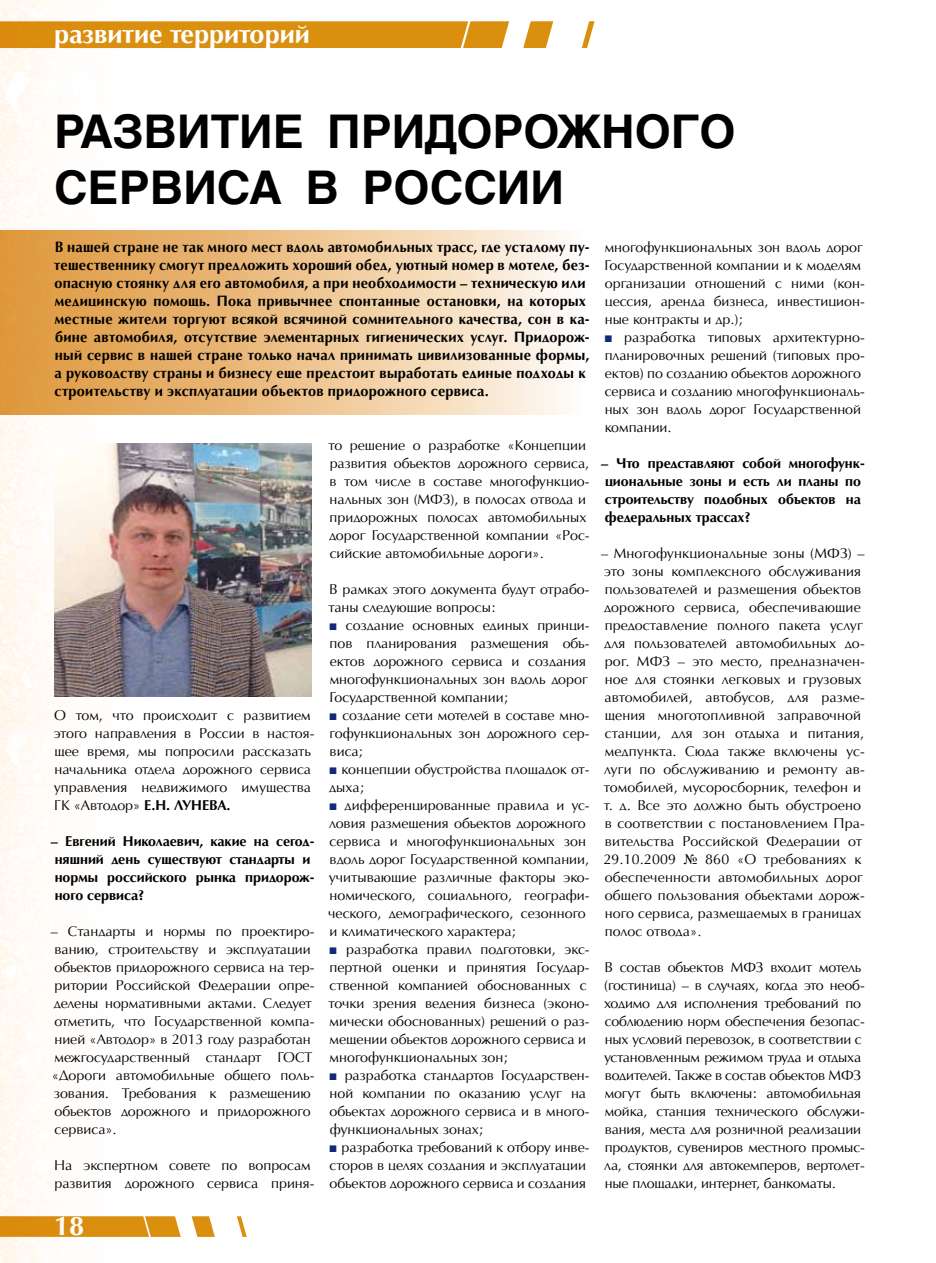
<style>
.page{position:relative;width:936px;height:1263px;background:#fff}
.page>*{position:absolute;margin:0;border:0;box-sizing:border-box;transform-origin:0 0}
.t1{font:700 46.5px/55.8px "AG Helvetica";color:#000}
.t2{font:700 27px "AG Opus High Resolution";color:#fff}
.t3{font:700 15px/18px "AG Opus High Resolution";letter-spacing:.02em;color:#000}
.t4{font:14.25px/18px "AG Opus High Resolution";color:#000}
.t5{font:700 14.25px/18px "AG Opus High Resolution";color:#000}
.s1{font-weight:700}
.s2{font-family:"Arial";color:#13287a}
.s3{font-family:"Times New Roman"}
</style>
<div class="page">
<img style="left:0;top:0;width:140px;height:1263px">
<svg style="left:0;top:21px;width:594px;height:27px;background:#de9b2a"></svg>
<svg style="left:0;top:1216px;width:247px;height:21px"></svg>
<div style="left:0;top:231px;width:586px;height:183px;background:linear-gradient(to right,#dd9232,#fef8f1)"></div>
<img style="left:54px;top:443px;width:257px;height:254px">
<h2 class="t2" style="left:54px;top:18px;width:257px">развитие территорий</h2>
<h1 class="t1" style="left:54px;top:104px;width:683px">Развитие придорожного сервиса в России</h1>
<p class="t3" style="left:54px;top:238px;width:537px">В нашей стране не так много мест вдоль автомобильных трасс, где усталому пу&shy;тешественнику смогут предложить хороший обед, уютный номер в мотеле, без&shy;опасную стоянку для его автомобиля, а при необходимости – техническую или медицинскую помощь. Пока привычнее спонтанные остановки, на которых местные жители торгуют всякой всячиной сомнительного качества, сон в ка&shy;бине автомобиля, отсутствие элементарных гигиенических услуг. Придорож&shy;ный сервис в нашей стране только начал принимать цивилизованные формы, а руководству страны и бизнесу еще предстоит выработать единые подходы к строительству и эксплуатации объектов придорожного сервиса.</p>
<p class="t4" style="left:54px;top:706px;width:262px">О том, что происходит с развитием этого направления в России в настоя&shy;щее время, мы попросили рассказать начальника отдела дорожного сервиса управления недвижимого имущества ГК «Автодор» <span class="s1">Е.Н. Лунева.</span></p>
<p class="t5" style="left:51px;top:832px;width:265px">– Евгений Николаевич, какие на сегод&shy;няшний день существуют стандарты и нормы российского рынка придорож&shy;ного сервиса?</p>
<p class="t4" style="left:51px;top:922px;width:265px">– Стандарты и нормы по проектиро&shy;ванию, строительству и эксплуатации объектов придорожного сервиса на тер&shy;ритории Российской Федерации опре&shy;делены нормативными актами. Следует отметить, что Государственной компа&shy;нией «Автодор» в 2013 году разработан межгосударственный стандарт ГОСТ «Дороги автомобильные общего поль&shy;зования. Требования к размещению объектов дорожного и придорожного сервиса».</p>
<p class="t4" style="left:54px;top:1156px;width:262px">На экспертном совете по вопросам развития дорожного сервиса приня-</p>
<h2 class="t2" style="left:54px;top:1210px;width:32px">18</h2>
<p class="t4" style="left:328px;top:436px;width:262px">то решение о разработке «Концепции развития объектов дорожного сервиса, в том числе в составе многофункцио&shy;нальных зон (МФЗ), в полосах отвода и придорожных полосах автомобильных дорог Государственной компании «Рос&shy;сийские автомобильные дороги».</p>
<p class="t4" style="left:328px;top:580px;width:262px">В рамках этого документа будут отрабо&shy;таны следующие вопросы:</p>
<p class="t4" style="left:329px;top:616px;width:262px"><span class="s2">■</span> создание основных единых принци&shy;пов планирования размещения объ&shy;ектов дорожного сервиса и создания многофункциональных зон вдоль дорог Государственной компании;</p>
<p class="t4" style="left:329px;top:706px;width:262px;text-align:justify"><span class="s2">■</span> создание сети мотелей в составе мно&shy;гофункциональных зон дорожного сер&shy;виса;</p>
<p class="t4" style="left:329px;top:760px;width:262px"><span class="s2">■</span> концепции обустройства площадок от&shy;дыха;</p>
<p class="t4" style="left:328px;top:796px;width:263px"><span class="s2">■</span> дифференцированные правила и ус&shy;ловия размещения объектов дорожного сервиса и многофункциональных зон вдоль дорог Государственной компании, учитывающие различные факторы эко&shy;номического, социального, географи&shy;ческого, демографического, сезонного и климатического характера;</p>
<p class="t4" style="left:328px;top:940px;width:262px"><span class="s2">■</span> разработка правил подготовки, экс&shy;пертной оценки и принятия Государ&shy;ственной компанией обоснованных с точки зрения ведения бизнеса (эконо&shy;мически обоснованных) решений о раз&shy;мещении объектов дорожного сервиса и многофункциональных зон;</p>
<p class="t4" style="left:329px;top:1066px;width:262px"><span class="s2">■</span> разработка стандартов Государствен&shy;ной компании по оказанию услуг на объектах дорожного сервиса и в много&shy;функциональных зонах;</p>
<p class="t4" style="left:329px;top:1138px;width:262px"><span class="s2">■</span> разработка требований к отбору инве&shy;сторов в целях создания и эксплуатации объектов дорожного сервиса и создания</p>
<p class="t4" style="left:604px;top:238px;width:262px">многофункциональных зон вдоль дорог Государственной компании и к моделям организации отношений с ними (кон&shy;цессия, аренда бизнеса, инвестицион&shy;ные контракты и др.);</p>
<p class="t4" style="left:604px;top:328px;width:262px"><span class="s2">■</span> разработка типовых архитектурно&shy;планировочных решений (типовых про&shy;ектов) по созданию объектов дорожного сервиса и созданию многофункциональ&shy;ных зон вдоль дорог Государственной компании.</p>
<p class="t5" style="left:601px;top:454px;width:265px">– Что представляют собой многофунк&shy;циональные зоны и есть ли планы по строительству подобных объектов на федеральных трассах?</p>
<p class="t4" style="left:601px;top:544px;width:265px">– Многофункциональные зоны (МФЗ) – это зоны комплексного обслуживания пользователей и размещения объектов дорожного сервиса, обеспечивающие предоставление полного пакета услуг для пользователей автомобильных до&shy;рог. МФЗ – это место, предназначен&shy;ное для стоянки легковых и грузовых автомобилей, автобусов, для разме&shy;щения многотопливной заправочной станции, для зон отдыха и питания, медпункта. Сюда также включены ус&shy;луги по обслуживанию и ремонту ав&shy;томобилей, мусоросборник, телефон и т. д. Все это должно быть обустроено в соответствии с постановлением Пра&shy;вительства Российской Федерации от 29.10.2009 <span class="s3">№</span> 860 «О требованиях к обеспеченности автомобильных дорог общего пользования объектами дорож&shy;ного сервиса, размещаемых в границах полос отвода».</p>
<p class="t4" style="left:604px;top:958px;width:262px">В состав объектов МФЗ входит мотель (гостиница) – в случаях, когда это необ&shy;ходимо для исполнения требований по соблюдению норм обеспечения безопас&shy;ных условий перевозок, в соответствии с установленным режимом труда и отдыха водителей. Также в состав объектов МФЗ могут быть включены: автомобильная мойка, станция технического обслужи&shy;вания, места для розничной реализации продуктов, сувениров местного промыс&shy;ла, стоянки для автокемперов, вертолет&shy;ные площадки, интернет, банкоматы.</p>
</div>
